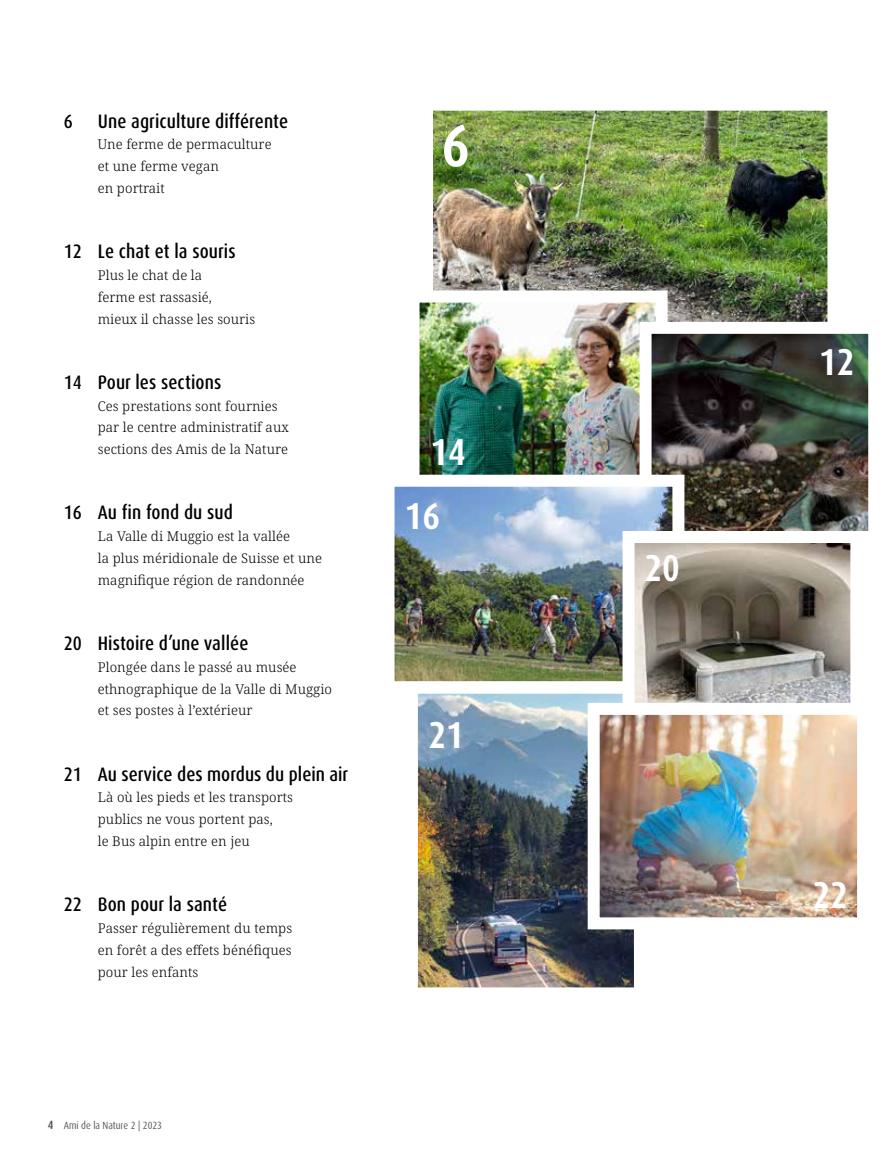
<style>
.page{position:relative;width:893px;height:1166px;background:#fff}
.page>*{position:absolute;margin:0;border:0;box-sizing:border-box;transform-origin:0 0}
.t1{font:700 condensed 60px "Dax OT";color:#fff}
.t2{font:700 condensed 37.5px "Dax OT";color:#fff}
.t3{font:500 condensed 19.5px "Dax OT";letter-spacing:.005em;color:#000}
.t4{font:300 13.5px/21.8px "Noto Serif";letter-spacing:.005em;color:#000}
.t5{font:condensed 10.5px "Dax OT";color:#575756}
.s1{font-weight:700;font-size:12px}
</style>
<div class="page">
<img style="left:433px;top:110px;width:395px;height:206px">
<img style="left:419px;top:284px;width:255px;height:184px">
<img style="left:633px;top:316px;width:236px;height:215px">
<img style="left:394px;top:468px;width:296px;height:214px">
<img style="left:400px;top:675px;width:234px;height:313px">
<svg style="left:616px;top:525px;width:252px;height:171px"></svg>
<img style="left:582px;top:696px;width:276px;height:239px">
<h3 class="t3" style="left:64px;top:108px;width:11px">6</h3>
<h3 class="t3" style="left:98px;top:108px;width:192px">Une agriculture différente</h3>
<p class="t4" style="left:98px;top:134px;width:175px">Une ferme de permaculture et une ferme vegan<br>en portrait</p>
<h3 class="t3" style="left:64px;top:239px;width:173px">12 Le chat et la souris</h3>
<p class="t4" style="left:98px;top:265px;width:159px">Plus le chat de la<br>ferme est rassasié,<br>mieux il chasse les souris</p>
<h3 class="t3" style="left:64px;top:369px;width:159px">14 Pour les sections</h3>
<p class="t4" style="left:98px;top:395px;width:192px">Ces prestations sont fournies par le centre administratif aux sections des Amis de la Nature</p>
<h3 class="t3" style="left:64px;top:500px;width:171px">16 Au fin fond du sud</h3>
<p class="t4" style="left:98px;top:526px;width:226px">La Valle di Muggio est la vallée<br>la plus méridionale de Suisse et une magnifique région de randonnée</p>
<h3 class="t3" style="left:64px;top:630px;width:186px">20 Histoire d’une vallée</h3>
<p class="t4" style="left:98px;top:656px;width:236px">Plongée dans le passé au musée ethnographique de la Valle di Muggio et ses postes à l’extérieur</p>
<h3 class="t3" style="left:64px;top:761px;width:286px">21 Au service des mordus du plein air</h3>
<p class="t4" style="left:98px;top:787px;width:197px">Là où les pieds et les transports publics ne vous portent pas,<br>le Bus alpin entre en jeu</p>
<h3 class="t3" style="left:64px;top:891px;width:165px">22 Bon pour la santé</h3>
<p class="t4" style="left:98px;top:917px;width:196px;text-align:justify">Passer régulièrement du temps en forêt a des effets bénéfiques pour les enfants</p>
<p class="t5" style="left:48px;top:1118px;width:116px"><span class="s1">4</span> Ami de la Nature 2 | 2023</p>
<h1 class="t1" style="left:442px;top:107px;width:30px">6</h1>
<h2 class="t2" style="left:431px;top:427px;width:37px">14</h2>
<h2 class="t2" style="left:405px;top:492px;width:37px">16</h2>
<h2 class="t2" style="left:428px;top:710px;width:37px">21</h2>
<h2 class="t2" style="left:644px;top:543px;width:37px">20</h2>
<h2 class="t2" style="left:819px;top:337px;width:37px">12</h2>
<h2 class="t2" style="left:812px;top:870px;width:37px">22</h2>
</div>
